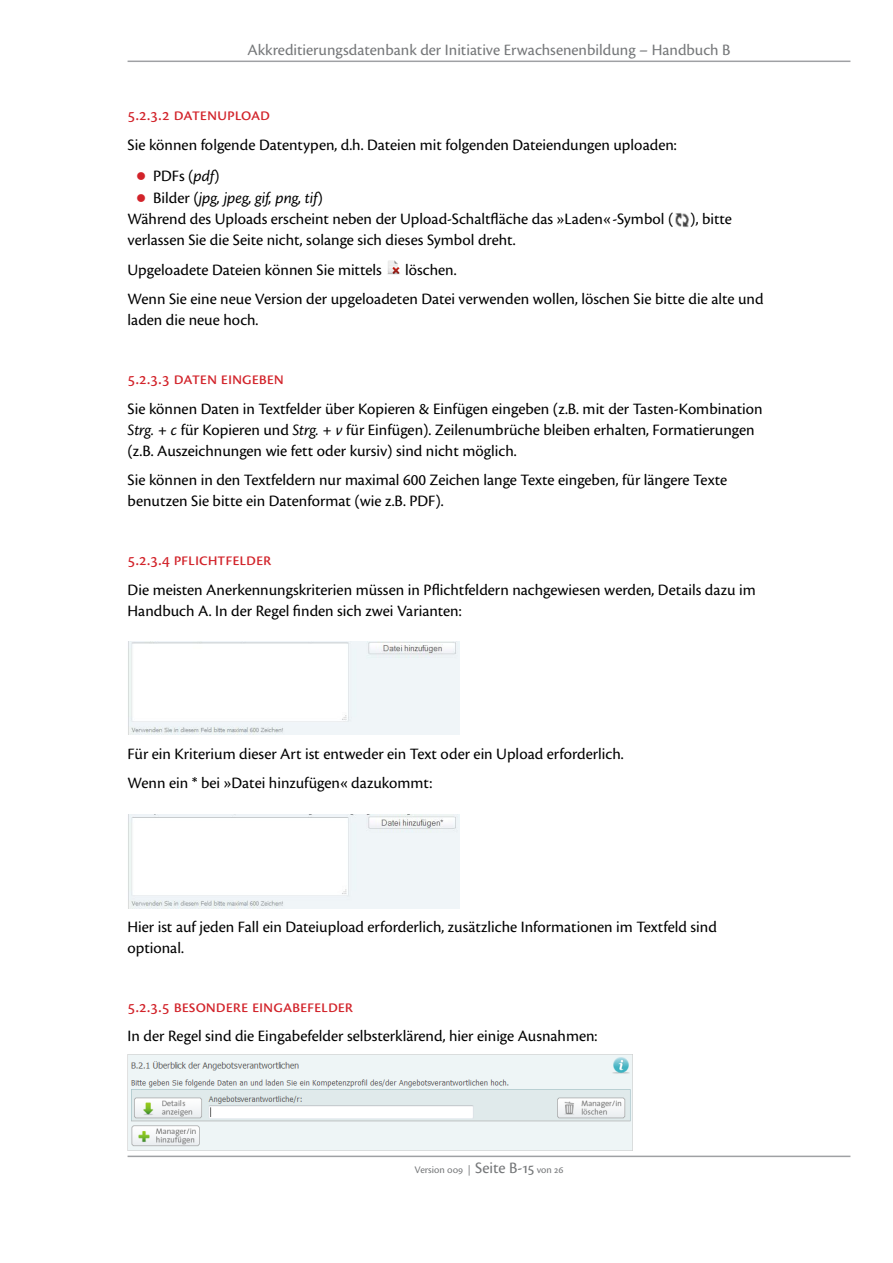
<style>
.page{position:relative;width:893px;height:1263px;background:#fff}
.page>*{position:absolute;margin:0;border:0;box-sizing:border-box;transform-origin:0 0}
.t1{font:18px "Cronos Pro";letter-spacing:-.005em;color:#d2232a}
.t2{font:16.5px/21px "Cronos Pro";color:#000}
.t3{font:16.5px "Cronos Pro";color:#757779}
.t4{font:10.5px "Cronos Pro";color:#757779}
.s1{font-style:italic}
.s2{font-size:16.5px}
</style>
<div class="page">
<hr style="left:128px;top:61px;width:722px;height:1px;background:#9fa1a4">
<hr style="left:128px;top:1155px;width:722px;height:2px;background:#9fa1a4">
<img style="left:675px;top:212px;width:14px;height:16px">
<img style="left:387px;top:260px;width:13px;height:15px">
<img style="left:128px;top:641px;width:331px;height:94px">
<img style="left:128px;top:815px;width:331px;height:93px">
<img style="left:128px;top:1054px;width:505px;height:97px">
<p class="t3" style="left:247px;top:41px;width:484px">Akkreditierungsdatenbank der Initiative Erwachsenenbildung – Handbuch B</p>
<p class="t1" style="left:128px;top:104px;width:144px">5.2.3.2 Datenupload</p>
<p class="t2" style="left:153px;top:129px;width:525px;line-height:31px;text-indent:-26px">Sie können folgende Datentypen, d.h. Dateien mit folgenden Dateiendungen uploaden:<br>PDFs (<span class="s1">pdf</span>)</p>
<p class="t2" style="left:128px;top:188px;width:606px;text-indent:26px">Bilder (<span class="s1">jpg, jpeg, gif, png, tif</span>)<br>Während des Uploads erscheint neben der Upload-Schaltfläche das »Laden«-Symbol ( ), bitte verlassen Sie die Seite nicht, solange sich dieses Symbol dreht.</p>
<p class="t2" style="left:128px;top:259px;width:256px">Upgeloadete Dateien können Sie mittels</p>
<p class="t2" style="left:128px;top:255px;width:637px;line-height:29.5px;text-indent:277px">löschen.<br>Wenn Sie eine neue Version der upgeloadeten Datei verwenden wollen, löschen Sie bitte die alte und</p>
<p class="t2" style="left:128px;top:310px;width:132px">laden die neue hoch.</p>
<p class="t1" style="left:128px;top:368px;width:158px">5.2.3.3 Daten eingeben</p>
<p class="t2" style="left:128px;top:398px;width:637px">Sie können Daten in Textfelder über Kopieren &amp; Einfügen eingeben (z.B. mit der Tasten-Kombination<br><span class="s1">Strg. + c</span> für Kopieren und <span class="s1">Strg. + v</span> für Einfügen). Zeilenumbrüche bleiben erhalten, Formatierungen (z.B. Auszeichnungen wie fett oder kursiv) sind nicht möglich.</p>
<p class="t2" style="left:128px;top:470px;width:601px">Sie können in den Textfeldern nur maximal 600 Zeichen lange Texte eingeben, für längere Texte benutzen Sie bitte ein Datenformat (wie z.B. PDF).</p>
<p class="t1" style="left:128px;top:549px;width:145px">5.2.3.4 pflichtfelder</p>
<p class="t2" style="left:128px;top:579px;width:630px">Die meisten Anerkennungskriterien müssen in Pflichtfeldern nachgewiesen werden, Details dazu im<br>Handbuch A. In der Regel finden sich zwei Varianten:</p>
<p class="t2" style="left:128px;top:739px;width:498px;line-height:29.5px">Für ein Kriterium dieser Art ist entweder ein Text oder ein Upload erforderlich.<br>Wenn ein * bei »Datei hinzufügen« dazukommt:</p>
<p class="t2" style="left:128px;top:916px;width:591px">Hier ist auf jeden Fall ein Dateiupload erforderlich, zusätzliche Informationen im Textfeld sind optional.</p>
<p class="t1" style="left:128px;top:995px;width:227px">5.2.3.5 besondere eingabefelder</p>
<p class="t2" style="left:128px;top:1025px;width:471px">In der Regel sind die Eingabefelder selbsterklärend, hier einige Ausnahmen:</p>
<p class="t4" style="left:414px;top:1163px;width:150px">Version 009 | <span class="s2">Seite B-15</span> von 26</p>
</div>
